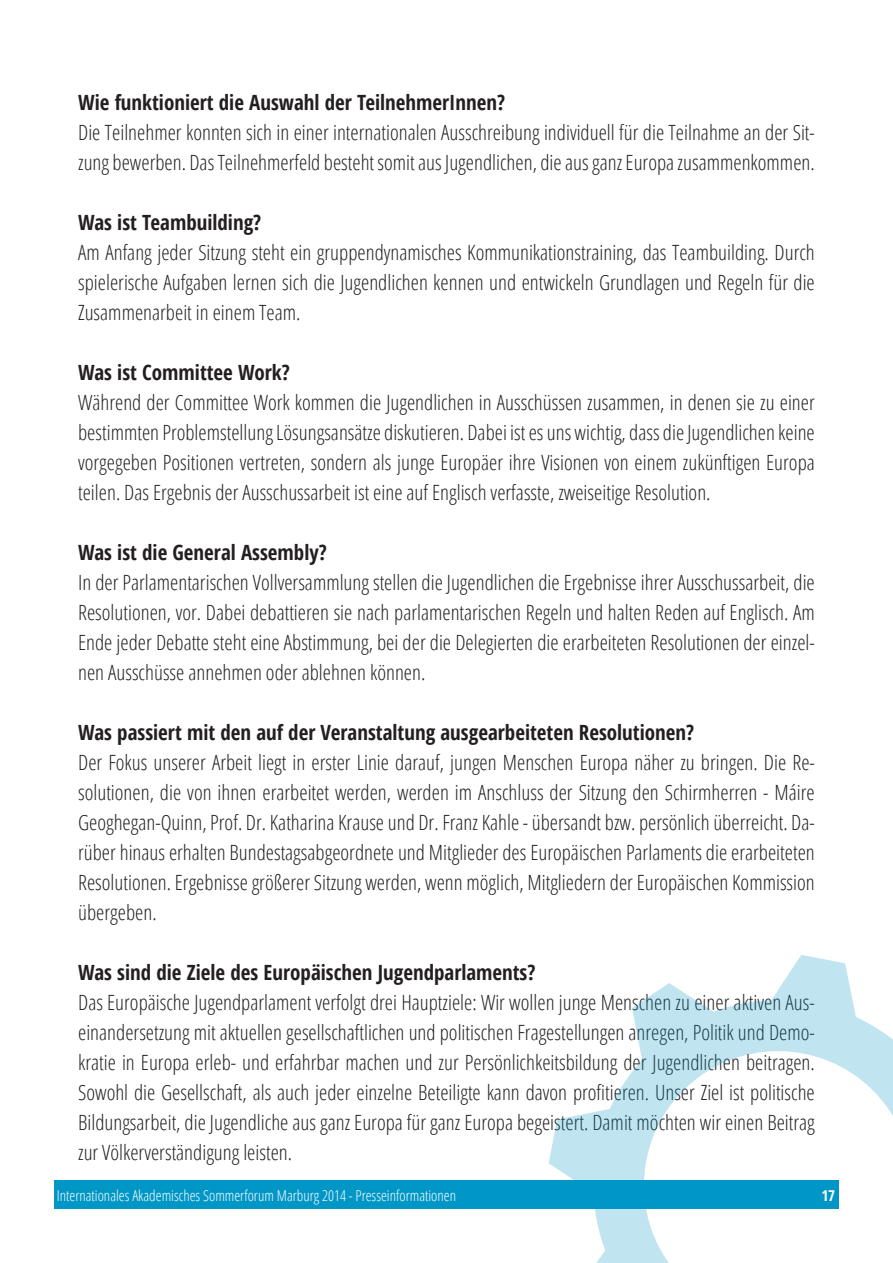
<style>
.page{position:relative;width:893px;height:1263px;background:#fff}
.page>*{position:absolute;margin:0;border:0;box-sizing:border-box;transform-origin:0 0}
.t1{font:300 condensed 21px/30px "Open Sans";color:#231f20;text-align:justify}
.t2{font:700 condensed 21px "Open Sans";color:#231f20}
.t3{font:300 condensed 15px "Open Sans";color:#fff}
.t4{font:700 condensed 15px "Open Sans";color:#fff}
</style>
<div class="page">
<svg style="left:595px;top:1000px;width:298px;height:263px"></svg>
<svg style="left:632px;top:983px;width:83px;height:78px"></svg>
<svg style="left:595px;top:1248px;width:46px;height:15px"></svg>
<svg style="left:549px;top:1108px;width:63px;height:73px"></svg>
<svg style="left:770px;top:955px;width:86px;height:63px"></svg>
<div style="left:54px;top:1181px;width:785px;height:28px;background:#0097c6"></div>
<p class="t2" style="left:78px;top:87px;width:429px">Wie funktioniert die Auswahl der TeilnehmerInnen?</p>
<p class="t1" style="left:78px;top:116px;width:738px">Die Teilnehmer konnten sich in einer internationalen Ausschreibung individuell für die Teilnahme an der Sit&shy;zung bewerben. Das Teilnehmerfeld besteht somit aus Jugendlichen, die aus ganz Europa zusammenkommen.</p>
<p class="t2" style="left:78px;top:207px;width:185px">Was ist Teambuilding?</p>
<p class="t1" style="left:78px;top:236px;width:738px">Am Anfang jeder Sitzung steht ein gruppendynamisches Kommunikationstraining, das Teambuilding. Durch spielerische Aufgaben lernen sich die Jugendlichen kennen und entwickeln Grundlagen und Regeln für die Zusammenarbeit in einem Team.</p>
<p class="t2" style="left:78px;top:357px;width:213px">Was ist Committee Work?</p>
<p class="t1" style="left:78px;top:386px;width:738px">Während der Committee Work kommen die Jugendlichen in Ausschüssen zusammen, in denen sie zu einer bestimmten Problemstellung Lösungsansätze diskutieren. Dabei ist es uns wichtig, dass die Jugendlichen keine vorgegeben Positionen vertreten, sondern als junge Europäer ihre Visionen von einem zukünftigen Europa teilen. Das Ergebnis der Ausschussarbeit ist eine auf Englisch verfasste, zweiseitige Resolution.</p>
<p class="t2" style="left:78px;top:537px;width:250px">Was ist die General Assembly?</p>
<p class="t1" style="left:78px;top:566px;width:738px">In der Parlamentarischen Vollversammlung stellen die Jugendlichen die Ergebnisse ihrer Ausschussarbeit, die Resolutionen, vor. Dabei debattieren sie nach parlamentarischen Regeln und halten Reden auf Englisch. Am Ende jeder Debatte steht eine Abstimmung, bei der die Delegierten die erarbeiteten Resolutionen der einzel&shy;nen Ausschüsse annehmen oder ablehnen können.</p>
<p class="t2" style="left:78px;top:717px;width:617px">Was passiert mit den auf der Veranstaltung ausgearbeiteten Resolutionen?</p>
<p class="t1" style="left:78px;top:746px;width:738px">Der Fokus unserer Arbeit liegt in erster Linie darauf, jungen Menschen Europa näher zu bringen. Die Re&shy;solutionen, die von ihnen erarbeitet werden, werden im Anschluss der Sitzung den Schirmherren - Máire Geoghegan-Quinn, Prof. Dr. Katharina Krause und Dr. Franz Kahle - übersandt bzw. persönlich überreicht. Da&shy;rüber hinaus erhalten Bundestagsabgeordnete und Mitglieder des Europäischen Parlaments die erarbeiteten Resolutionen. Ergebnisse größerer Sitzung werden, wenn möglich, Mitgliedern der Europäischen Kommission übergeben.</p>
<p class="t2" style="left:78px;top:957px;width:459px">Was sind die Ziele des Europäischen Jugendparlaments?</p>
<p class="t1" style="left:78px;top:986px;width:738px">Das Europäische Jugendparlament verfolgt drei Hauptziele: Wir wollen junge Menschen zu einer aktiven Aus&shy;einandersetzung mit aktuellen gesellschaftlichen und politischen Fragestellungen anregen, Politik und Demo&shy;kratie in Europa erleb- und erfahrbar machen und zur Persönlichkeitsbildung der Jugendlichen beitragen.<br>Sowohl die Gesellschaft, als auch jeder einzelne Beteiligte kann davon profitieren. Unser Ziel ist politische Bildungsarbeit, die Jugendliche aus ganz Europa für ganz Europa begeistert. Damit möchten wir einen Beitrag zur Völkerverständigung leisten.</p>
<p class="t3" style="left:57px;top:1185px;width:401px">Internationales Akademisches Sommerforum Marburg 2014 - Presseinformationen</p>
<p class="t4" style="left:821px;top:1185px;width:15px">17</p>
</div>
